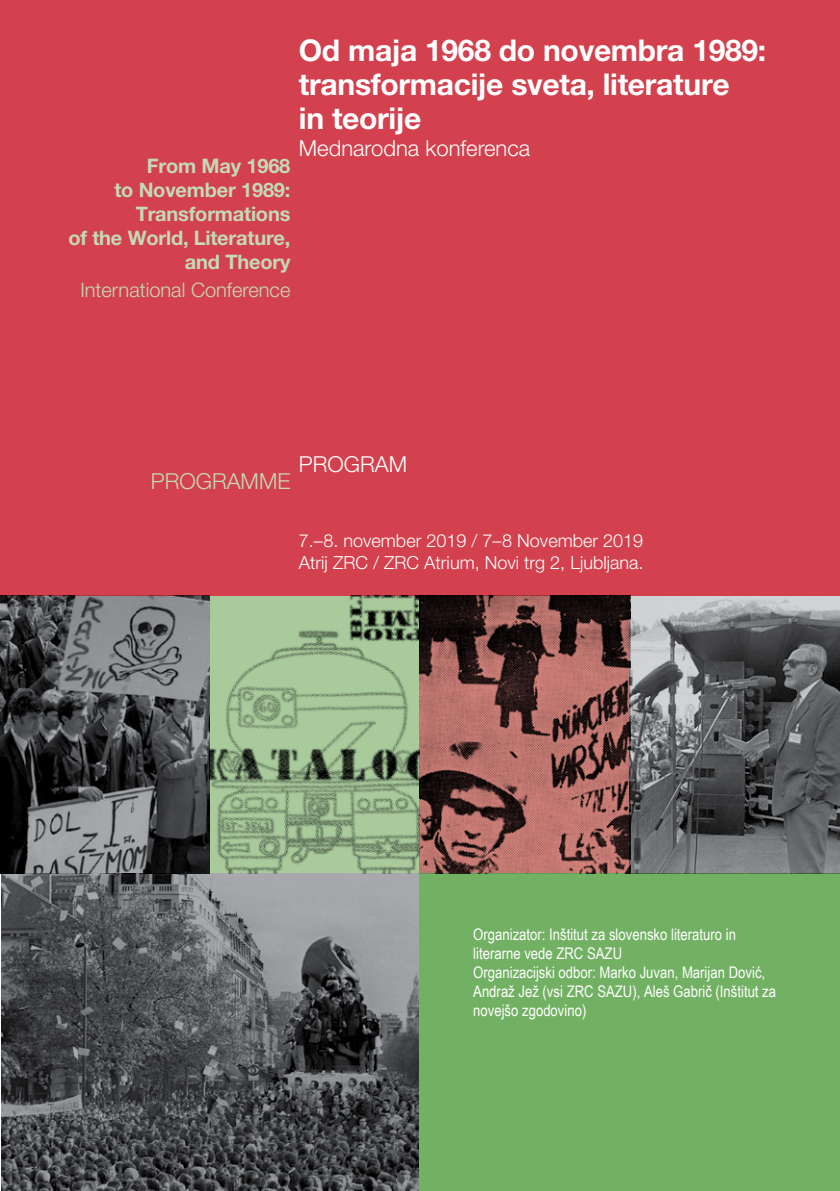
<style>
.page{position:relative;width:840px;height:1191px;background:#fff}
.page>*{position:absolute;margin:0;border:0;box-sizing:border-box;transform-origin:0 0}
.t1{font:700 30px/34px "Helvetica Neue LT Pro";letter-spacing:-.01em;color:#fff}
.t2{font:300 22px "Helvetica Neue LT Pro";color:#fff}
.t3{font:300 22px "Helvetica Neue LT Pro";color:#c4d9b9}
.t4{font:700 20px/24px "Helvetica Neue LT Pro";letter-spacing:-.01em;color:#c4d9b9;text-align:right}
.t5{font:300 20px "Helvetica Neue LT Pro";color:#c4d9b9}
.t6{font:300 18px/21.6px "Helvetica Neue LT Pro";color:#fff}
.t7{font:16px/19.2px "Arial Narrow";color:#fff}
</style>
<div class="page">
<div style="left:1px;top:0;width:838px;height:595px;background:#d2414d"></div>
<img style="left:1px;top:873px;width:418px;height:318px">
<div style="left:419px;top:873px;width:420px;height:318px;background:#72b163"></div>
<img style="left:419px;top:595px;width:210px;height:278px">
<svg style="left:629px;top:595px;width:210px;height:278px;background:#656466"></svg>
<svg style="left:0;top:595px;width:209px;height:278px;background:#545558"></svg>
<svg style="left:209px;top:595px;width:210px;height:278px;background:#8ea983"></svg>
<p class="t4" style="left:68px;top:153px;width:223px">From May 1968<br>to November 1989:<br>Transformations<br>of the World, Literature, and Theory</p>
<p class="t5" style="left:80px;top:278px;width:211px">International Conference</p>
<h1 class="t1" style="left:299px;top:33px;width:468px">Od maja 1968 do novembra 1989: transformacije sveta, literature<br>in teorije</h1>
<h2 class="t2" style="left:299px;top:134px;width:233px">Mednarodna konferenca</h2>
<h2 class="t3" style="left:151px;top:468px;width:141px">PrograMMe</h2>
<h2 class="t2" style="left:299px;top:451px;width:109px">PrograM</h2>
<p class="t6" style="left:299px;top:529px;width:346px">7.–8. november 2019 / 7–8 November 2019<br>Atrij ZRC / ZRC Atrium, Novi trg 2, Ljubljana.</p>
<p class="t7" style="left:473px;top:923px;width:304px">Organizator: Inštitut za slovensko literaturo in literarne vede ZRC SAZU<br>Organizacijski odbor: Marko Juvan, Marijan Dović, Andraž Jež (vsi ZRC SAZU), Aleš Gabrič (Inštitut za novejšo zgodovino)</p>
</div>
